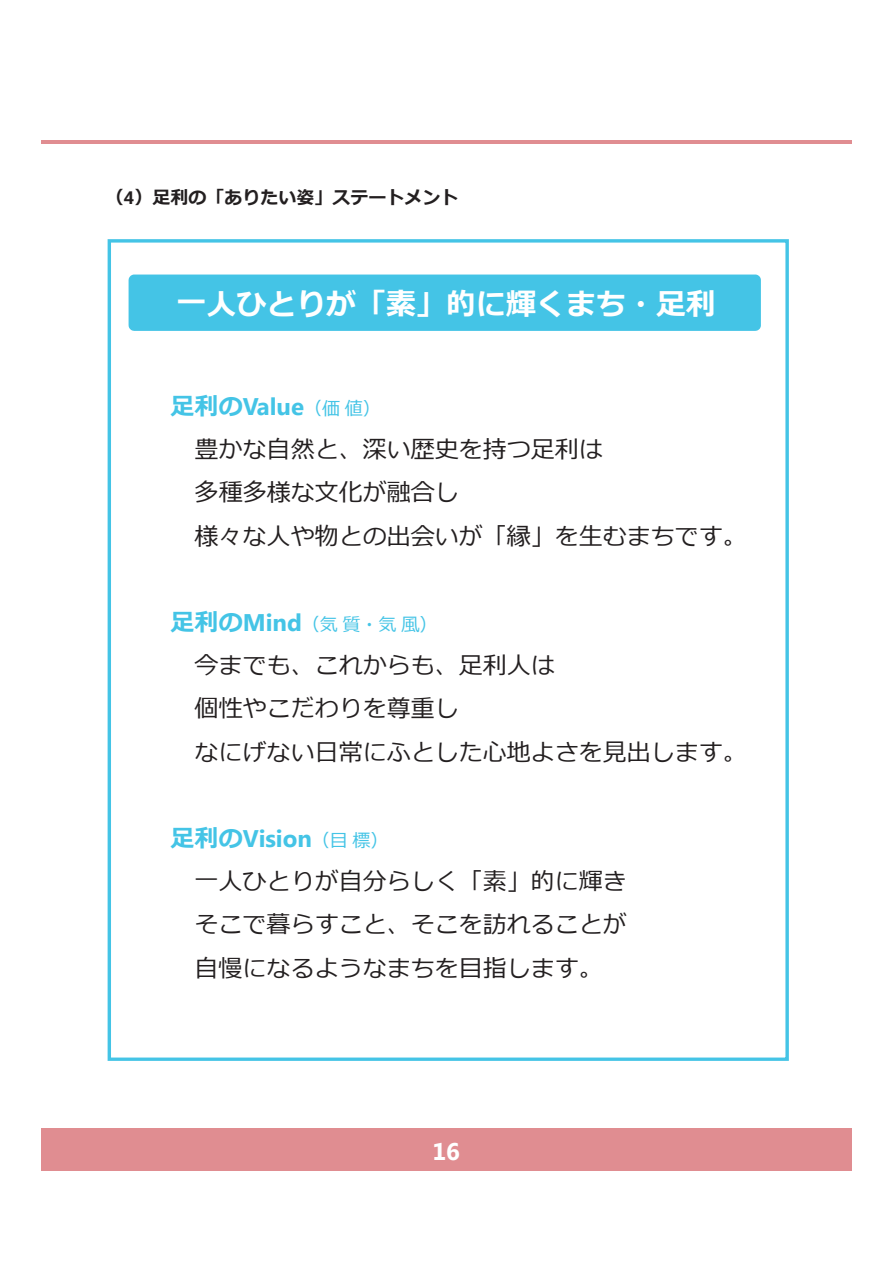
<style>
.page{position:relative;width:893px;height:1263px;background:#fff}
.page>*{position:absolute;margin:0;border:0;box-sizing:border-box;transform-origin:0 0}
.t1{font:700 30px "Meiryo";color:#fff}
.t2{font:24px/43.2px "Meiryo";color:#231f20}
.t3{font:700 24px "Segoe UI";color:#44c4e6}
.t4{font:700 24px "Segoe UI";color:#fff}
.t5{font:700 18px "Meiryo";color:#231f20}
.t6{font:18px "Meiryo";color:#44c4e6}
.s1{font-family:"Segoe UI"}
.s2{font-family:"Meiryo"}
.s3{font-family:"Meiryo";font-weight:400;font-size:18px}
.s4{font-weight:700;font-size:24px}
.s5{font-family:"Segoe UI";font-weight:700;font-size:24px}
</style>
<div class="page">
<div style="left:41px;top:1128px;width:810px;height:43px;background:#e08d91"></div>
<hr style="left:41px;top:140px;width:810px;height:3px;background:#e08d91">
<svg style="left:108px;top:239px;width:681px;height:822px"></svg>
<div style="left:129px;top:275px;width:632px;height:56px;background:#44c4e6"></div>
<p class="t5" style="left:106px;top:185px;width:354px">（<span class="s1">4</span>）⾜利の「ありたい姿」ステートメント</p>
<p class="t1" style="left:176px;top:283px;width:541px">⼀⼈ひとりが「素」的に輝くまち・⾜利</p>
<p class="t3" style="left:171px;top:389px;width:212px"><span class="s2">⾜利の</span>Value<span class="s3">（価値）</span></p>
<p class="t2" style="left:195px;top:429px;width:554px">豊かな⾃然と、深い歴史を持つ⾜利は<br>多種多様な⽂化が融合し<br>様々な⼈や物との出会いが「縁」を⽣むまちです。</p>
<p class="t6" style="left:171px;top:612px;width:268px"><span class="s4">⾜利の</span><span class="s5">Mind</span>（気質・気風）</p>
<p class="t2" style="left:195px;top:645px;width:554px">今までも、これからも、⾜利⼈は<br>個性やこだわりを尊重し<br>なにげない⽇常にふとした心地よさを⾒出します。</p>
<p class="t3" style="left:171px;top:821px;width:219px"><span class="s2">⾜利の</span>Vision<span class="s3">（目標）</span></p>
<p class="t2" style="left:195px;top:861px;width:434px;text-align:justify">⼀⼈ひとりが⾃分らしく「素」的に輝きそこで暮らすこと、そこを訪れることが⾃慢になるようなまちを目指します。</p>
<p class="t4" style="left:432px;top:1134px;width:29px">16</p>
</div>
